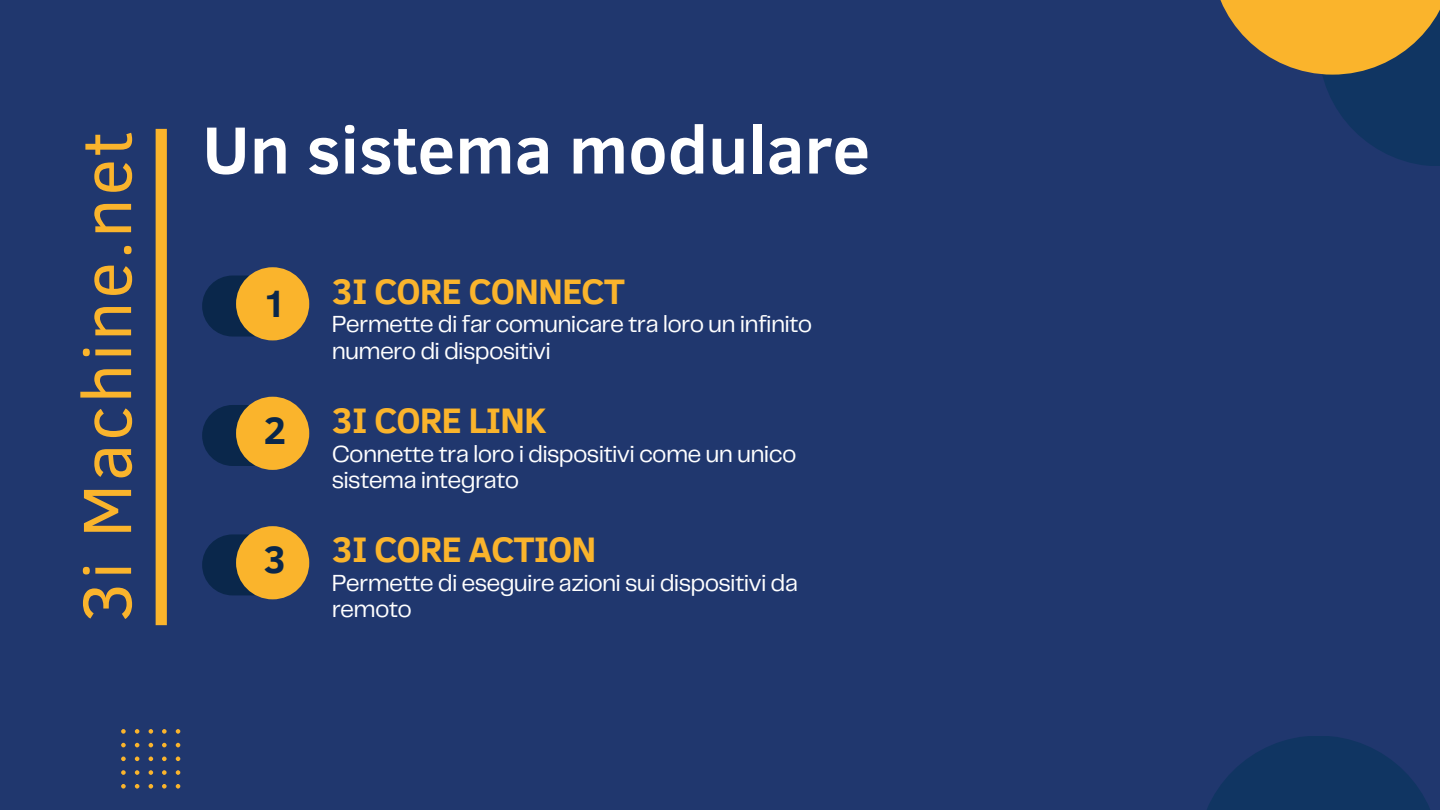
<style>
.page{position:relative;width:1440px;height:810px;background:#20376e}
.page>*{position:absolute;margin:0;border:0;box-sizing:border-box;transform-origin:0 0}
.t1{font:69.8px "Clear Sans";letter-spacing:.04em;color:#fab42c}
.t2{font:700 68px "Clear Sans";color:#fff}
.t3{font:700 36.4px "Clear Sans";letter-spacing:-.03em;color:#fab42c}
.t4{font:24.2px/26.2px "Telegraf";letter-spacing:-.03em;color:#fff}
.s1{font-size:39.1px;color:#0a274b}
</style>
<div class="page">
<div style="left:202px;top:276px;width:101px;height:61px;background:#0a274b;border-radius:31px"></div>
<div style="left:236px;top:267px;width:73px;height:73px;background:#fab42c;border-radius:50%"></div>
<div style="left:202px;top:405px;width:101px;height:61px;background:#0a274b;border-radius:31px"></div>
<div style="left:236px;top:397px;width:73px;height:73px;background:#fab42c;border-radius:50%"></div>
<div style="left:202px;top:534px;width:101px;height:61px;background:#0a274b;border-radius:31px"></div>
<div style="left:236px;top:526px;width:73px;height:73px;background:#fab42c;border-radius:50%"></div>
<div style="left:1318px;top:0;width:122px;height:166px;background:linear-gradient(to right,#1c366b,#0d3560)"></div>
<div style="left:1197px;top:736px;width:243px;height:74px;background:linear-gradient(to right,#153666,#153666)"></div>
<svg style="left:1220px;top:0;width:220px;height:75px;fill:#fab42c"></svg>
<svg style="left:121px;top:729px;width:60px;height:60px"></svg>
<div style="left:156px;top:129px;width:11px;height:496px;background:#fab42c"></div>
<h1 class="t1" style="left:56px;top:623px;width:492px;rotate:-90deg">3i Machine.net</h1>
<h2 class="t2" style="left:202px;top:100px;width:670px">Un sistema modulare</h2>
<h3 class="t3" style="left:263px;top:264px;width:364px"><span class="s1">1</span> 3I CORE CONNECT</h3>
<p class="t4" style="left:332px;top:312px;width:482px">Permette di far comunicare tra loro un infinito numero di dispositivi</p>
<h3 class="t3" style="left:263px;top:394px;width:285px"><span class="s1">2</span> 3I CORE LINK</h3>
<p class="t4" style="left:332px;top:442px;width:466px">Connette tra loro i dispositivi come un unico sistema integrato</p>
<h3 class="t3" style="left:263px;top:523px;width:335px"><span class="s1">3</span> 3I CORE ACTION</h3>
<p class="t4" style="left:332px;top:571px;width:468px">Permette di eseguire azioni sui dispositivi da</p>
<p class="t4" style="left:332px;top:598px;width:82px">remoto</p>
</div>
